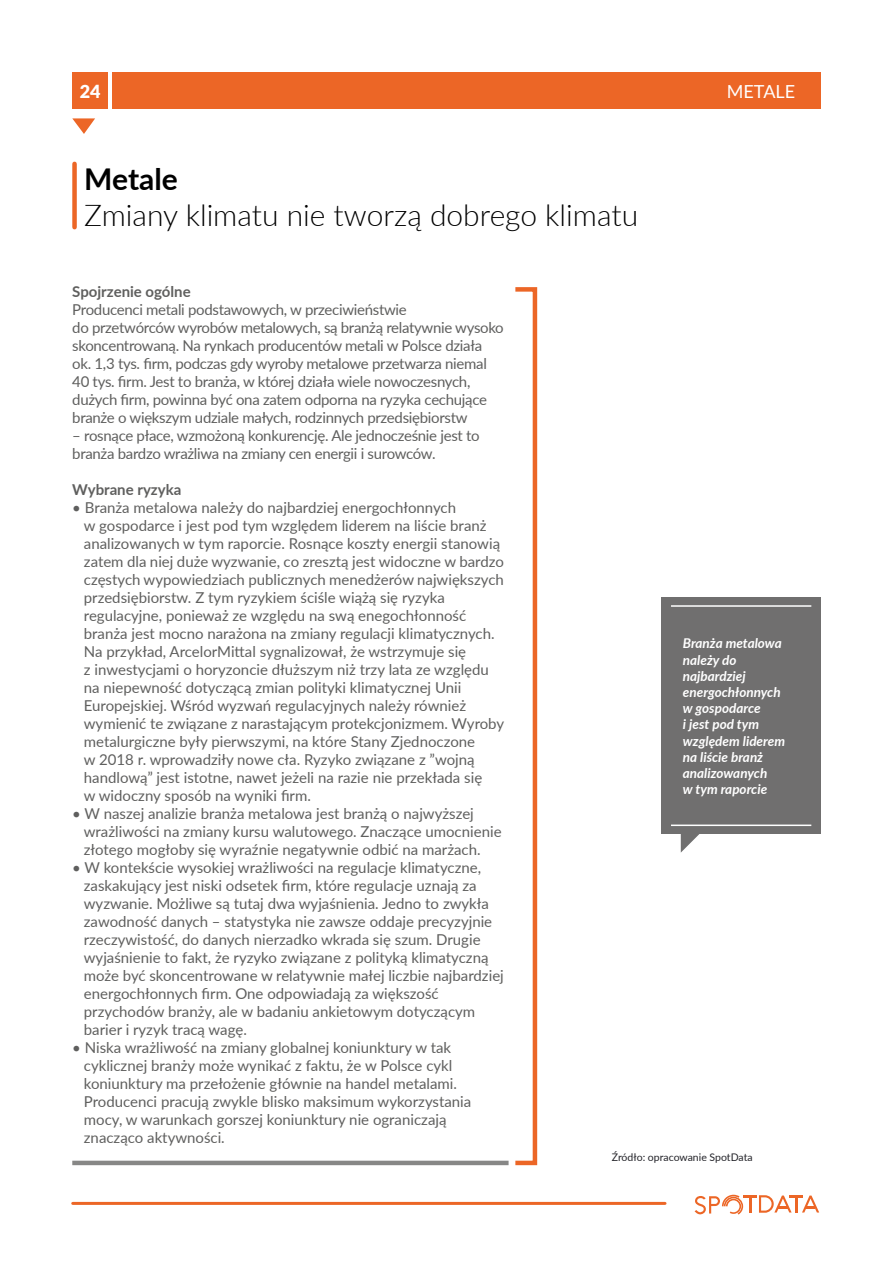
<style>
.page{position:relative;width:893px;height:1263px;background:#fff}
.page>*{position:absolute;margin:0;border:0;box-sizing:border-box;transform-origin:0 0}
.t1{font:300 30px "Lato";color:#000}
.t2{font:700 30px "Lato";color:#000}
.t3{font:18px "Lato";color:#fff}
.t4{font:900 18px "Lato";color:#fff}
.t5{font:15px/18px "Lato";color:#5f5f5e}
.t6{font:15px/18px "Lato";letter-spacing:-.02em;color:#5f5f5e}
.t7{font:700 15px "Lato";color:#5f5f5e}
.t8{font:italic 700 13.5px/16.2px "Lato";color:#fff}
.t9{font:10.5px "Lato";color:#232329}
</style>
<div class="page">
<div style="left:72px;top:72px;width:36px;height:37px;background:#ec6626"></div>
<svg style="left:72px;top:118px;width:23px;height:16px"></svg>
<div style="left:113px;top:72px;width:708px;height:37px;background:#ec6626"></div>
<div style="left:72px;top:164px;width:5px;height:63px;background:#ec6626"></div>
<hr style="left:72px;top:1161px;width:437px;height:4px;background:#878786">
<div style="left:513px;top:287px;width:24px;height:878px;border:5px solid #ec6626"></div>
<div style="left:662px;top:598px;width:159px;height:236px;background:#706f6f"></div>
<svg style="left:680px;top:834px;width:20px;height:19px"></svg>
<hr style="left:671px;top:605px;width:140px;height:2px;background:#fff">
<hr style="left:671px;top:824px;width:140px;height:2px;background:#fff">
<hr style="left:73px;top:1202px;width:592px;height:3px;background:#ec6626">
<svg style="left:695px;top:1194px;width:124px;height:21px"></svg>
<p class="t4" style="left:80px;top:81px;width:22px">24</p>
<p class="t3" style="left:727px;top:78px;width:70px">METALE</p>
<h1 class="t2" style="left:84px;top:168px;width:95px">Metale</h1>
<h1 class="t1" style="left:84px;top:194px;width:555px">Zmiany klimatu nie tworzą dobrego klimatu</h1>
<p class="t7" style="left:72px;top:280px;width:120px">Spojrzenie ogólne</p>
<p class="t6" style="left:72px;top:300px;width:433px">Producenci metali podstawowych, w przeciwieństwie<br>do przetwórców wyrobów metalowych, są branżą relatywnie wysoko skoncentrowaną. Na rynkach producentów metali w Polsce działa ok. 1,3 tys. firm, podczas gdy wyroby metalowe przetwarza niemal 40 tys. firm. Jest to branża, w której działa wiele nowoczesnych, dużych firm, powinna być ona zatem odporna na ryzyka cechujące branże o większym udziale małych, rodzinnych przedsiębiorstw</p>
<p class="t6" style="left:72px;top:426px;width:409px">– rosnące płace, wzmożoną konkurencję. Ale jednocześnie jest to branża bardzo wrażliwa na zmiany cen energii i surowców.</p>
<p class="t7" style="left:72px;top:478px;width:111px">Wybrane ryzyka</p>
<p class="t5" style="left:84px;top:498px;width:422px;text-indent:-12px">• Branża metalowa należy do najbardziej energochłonnych<br>w gospodarce i jest pod tym względem liderem na liście branż analizowanych w tym raporcie. Rosnące koszty energii stanowią zatem dla niej duże wyzwanie, co zresztą jest widoczne w bardzo częstych wypowiedziach publicznych menedżerów największych przedsiębiorstw. Z tym ryzykiem ściśle wiążą się ryzyka regulacyjne, ponieważ ze względu na swą enegochłonność branża jest mocno narażona na zmiany regulacji klimatycznych.<br>Na przykład, ArcelorMittal sygnalizował, że wstrzymuje się<br>z inwestycjami o horyzoncie dłuższym niż trzy lata ze względu na niepewność dotyczącą zmian polityki klimatycznej Unii Europejskiej. Wśród wyzwań regulacyjnych należy również wymienić te związane z narastającym protekcjonizmem. Wyroby metalurgiczne były pierwszymi, na które Stany Zjednoczone<br>w 2018 r. wprowadziły nowe cła. Ryzyko związane z ”wojną handlową” jest istotne, nawet jeżeli na razie nie przekłada się<br>w widoczny sposób na wyniki firm.</p>
<p class="t5" style="left:84px;top:804px;width:419px;text-indent:-12px">• W naszej analizie branża metalowa jest branżą o najwyższej wrażliwości na zmiany kursu walutowego. Znaczące umocnienie złotego mogłoby się wyraźnie negatywnie odbić na marżach.</p>
<p class="t5" style="left:84px;top:858px;width:421px;text-indent:-12px">• W kontekście wysokiej wrażliwości na regulacje klimatyczne, zaskakujący jest niski odsetek firm, które regulacje uznają za wyzwanie. Możliwe są tutaj dwa wyjaśnienia. Jedno to zwykła zawodność danych – statystyka nie zawsze oddaje precyzyjnie rzeczywistość, do danych nierzadko wkrada się szum. Drugie wyjaśnienie to fakt, że ryzyko związane z polityką klimatyczną może być skoncentrowane w relatywnie małej liczbie najbardziej energochłonnych firm. One odpowiadają za większość przychodów branży, ale w badaniu ankietowym dotyczącym barier i ryzyk tracą wagę.</p>
<p class="t5" style="left:84px;top:1038px;width:389px;text-indent:-12px">• Niska wrażliwość na zmiany globalnej koniunktury w tak cyklicznej branży może wynikać z faktu, że w Polsce cykl koniunktury ma przełożenie głównie na handel metalami.<br>Producenci pracują zwykle blisko maksimum wykorzystania mocy, w warunkach gorszej koniunktury nie ograniczają znacząco aktywności.</p>
<p class="t8" style="left:683px;top:635px;width:104px">Branża metalowa należy do najbardziej energochłonnych w gospodarce<br>i jest pod tym względem liderem na liście branż analizowanych<br>w tym raporcie</p>
<p class="t9" style="left:612px;top:1149px;width:142px">Źródło: opracowanie SpotData</p>
</div>
